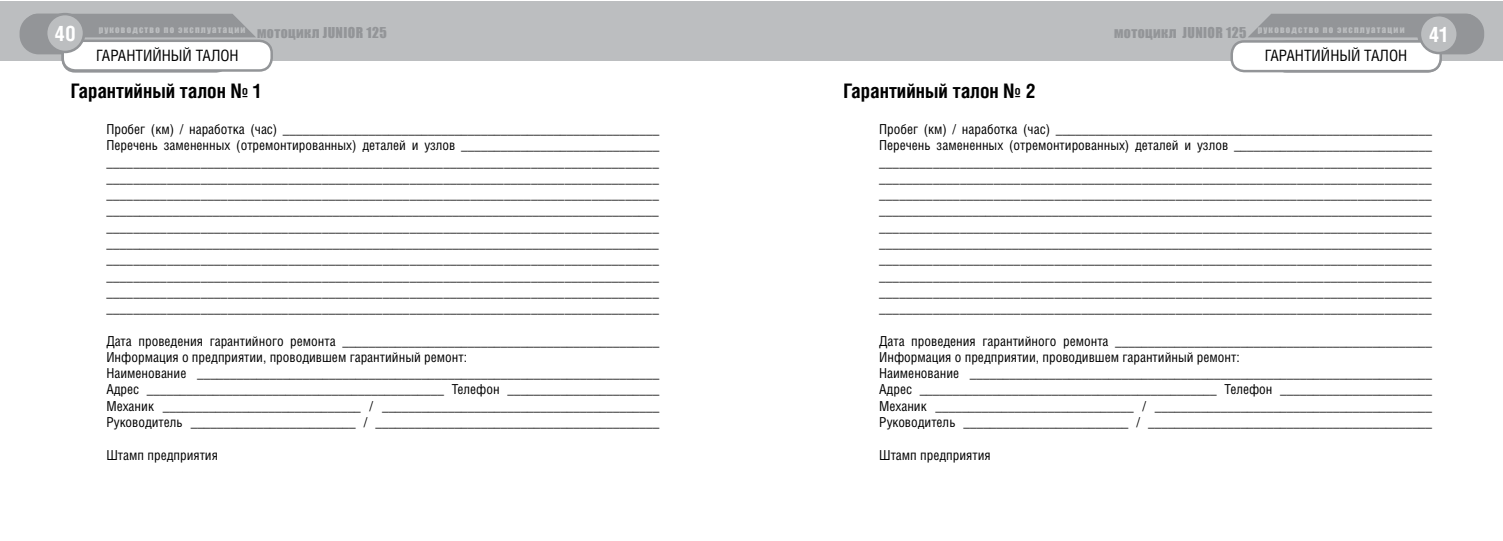
<style>
.page{position:relative;width:1503px;height:541px;background:#fff}
.page>*{position:absolute;margin:0;border:0;box-sizing:border-box;transform-origin:0 0}
.t1{font:700 21.25px "Helios Cond";color:#fff}
.t2{font:700 20px "Helios Cond";color:#000}
.t3{font:15.62px "Helios Cond";color:#000}
.t4{font:13.75px/16.2px "Helios Cond";color:#000;text-align:justify}
.t5{font:13.75px "Impact";letter-spacing:.03em;color:#939598}
.t6{font:8.75px "Impact";letter-spacing:.14em;color:#bcbec0}
</style>
<div class="page">
<div style="left:0;top:1px;width:751px;height:59px;background:#bcbec0"></div>
<svg style="left:20px;top:14px;width:236px;height:40px;background:#97999c"></svg>
<div style="left:751px;top:1px;width:751px;height:59px;background:#bcbec0"></div>
<svg style="left:1248px;top:14px;width:236px;height:40px;background:#999b9d"></svg>
<div style="left:1273px;top:40px;width:168px;height:33px;border:2px solid #939598;border-radius:12px"></div>
<div style="left:61px;top:40px;width:169px;height:33px;border:2px solid #939598;border-radius:12px"></div>
<div style="left:46px;top:15px;width:38px;height:38px;background:#939598;border-radius:50%"></div>
<div style="left:45px;top:14px;width:40px;height:40px;border:2px solid #939598;border-radius:50%"></div>
<div style="left:1418px;top:15px;width:38px;height:38px;background:#939598;border-radius:50%"></div>
<div style="left:1417px;top:14px;width:40px;height:40px;border:2px solid #939598;border-radius:50%"></div>
<div style="left:63px;top:41px;width:209px;height:29px;background:#fff;border-radius:12px"></div>
<div style="left:61px;top:39px;width:212px;height:33px;border:2px solid #939598;border-radius:12px"></div>
<div style="left:1231px;top:41px;width:209px;height:30px;background:#fff;border-radius:12px"></div>
<div style="left:1230px;top:40px;width:211px;height:32px;border:2px solid #939598;border-radius:12px"></div>
<div style="left:1419px;top:15px;width:38px;height:38px;background:#bcbec0;border-radius:50%"></div>
<div style="left:1418px;top:14px;width:40px;height:40px;border:2px solid #939598;border-radius:50%"></div>
<div style="left:46px;top:14px;width:38px;height:38px;background:#bcbec0;border-radius:50%"></div>
<div style="left:45px;top:13px;width:40px;height:40px;border:2px solid #939598;border-radius:50%"></div>
<h1 class="t1" style="left:55px;top:20px;width:23px">40</h1>
<h1 class="t1" style="left:1428px;top:21px;width:22px">41</h1>
<p class="t5" style="left:257px;top:22px;width:131px">мотоцикл JUNIOR 125</p>
<p class="t5" style="left:1114px;top:22px;width:134px">мотоцикл JUNIOR 125</p>
<p class="t6" style="left:99px;top:23px;width:148px">руководство по эксплуатации</p>
<p class="t6" style="left:1257px;top:23px;width:148px">руководство по эксплуатации</p>
<p class="t3" style="left:98px;top:49px;width:98px">ПРЕДИСЛОВИЕ</p>
<p class="t3" style="left:1310px;top:49px;width:98px">ПРЕДИСЛОВИЕ</p>
<p class="t3" style="left:96px;top:46px;width:144px">Гарантийный талон</p>
<p class="t3" style="left:1264px;top:46px;width:144px">Гарантийный талон</p>
<h2 class="t2" style="left:71px;top:79px;width:193px">Гарантийный талон № 1</h2>
<p class="t4" style="left:106px;top:121px;width:554px">Пробег (км) / наработка (час) _________________________________________________________ Перечень замененных (отремонтированных) деталей и узлов ______________________________ __________________________________________________________________________________ __________________________________________________________________________________ __________________________________________________________________________________ ___________________________________________________________________________________ __________________________________________________________________________________ ___________________________________________________________________________________ __________________________________________________________________________________ __________________________________________________________________________________ __________________________________________________________________________________ __________________________________________________________________________________</p>
<p class="t4" style="left:106px;top:332px;width:554px;text-align:left">Дата проведения гарантийного ремонта ________________________________________________ Информация о предприятии, проводившем гарантийный ремонт:<br>Наименование ______________________________________________________________________ Адрес _____________________________________________ Телефон _______________________ Механик ______________________________ / __________________________________________ Руководитель _________________________ / ___________________________________________</p>
<p class="t4" style="left:106px;top:446px;width:113px">Штамп предприятия</p>
<h2 class="t2" style="left:843px;top:79px;width:194px">Гарантийный талон № 2</h2>
<p class="t4" style="left:879px;top:121px;width:554px">Пробег (км) / наработка (час) _________________________________________________________ Перечень замененных (отремонтированных) деталей и узлов ______________________________ __________________________________________________________________________________ __________________________________________________________________________________ __________________________________________________________________________________ ___________________________________________________________________________________ __________________________________________________________________________________ ___________________________________________________________________________________ __________________________________________________________________________________ __________________________________________________________________________________ __________________________________________________________________________________ __________________________________________________________________________________</p>
<p class="t4" style="left:879px;top:332px;width:554px;text-align:left">Дата проведения гарантийного ремонта ________________________________________________ Информация о предприятии, проводившем гарантийный ремонт:<br>Наименование ______________________________________________________________________ Адрес _____________________________________________ Телефон _______________________ Механик ______________________________ / __________________________________________ Руководитель _________________________ / ___________________________________________</p>
<p class="t4" style="left:879px;top:446px;width:113px">Штамп предприятия</p>
</div>
